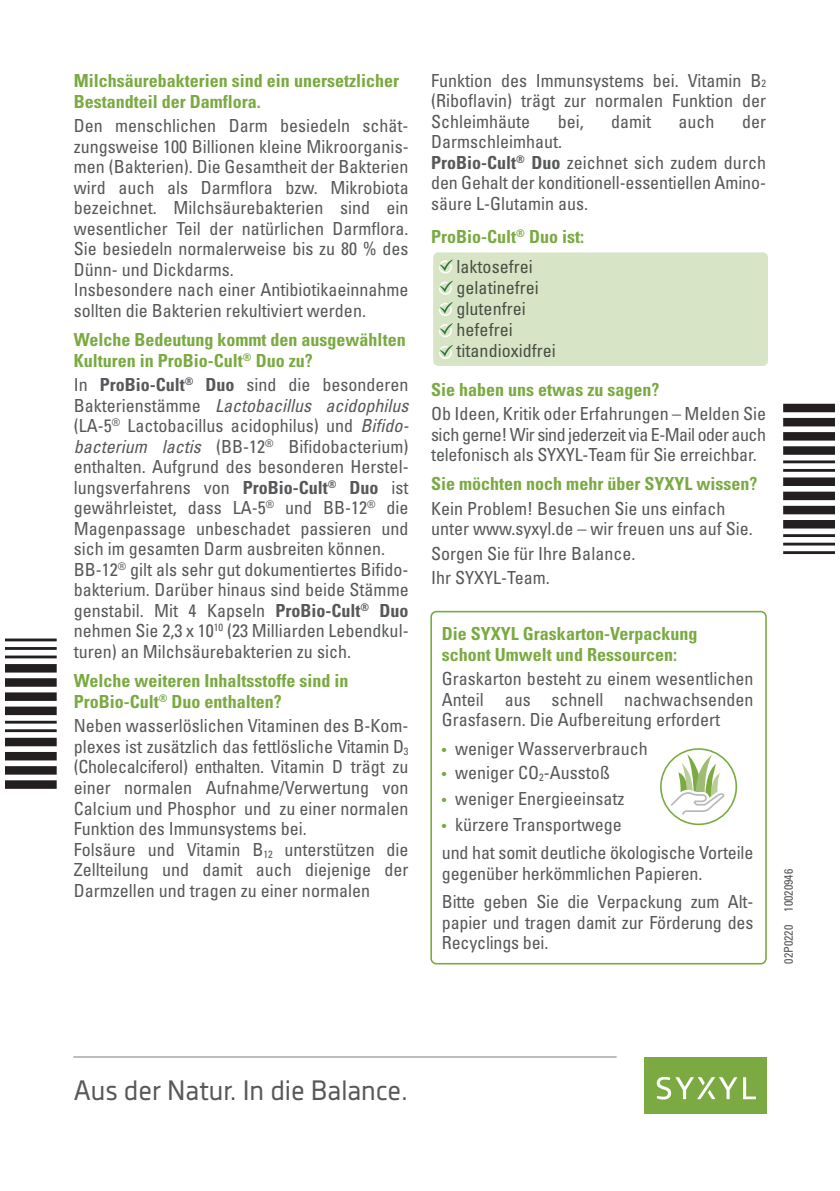
<style>
.page{position:relative;width:840px;height:1191px;background:#fff}
.page>*{position:absolute;margin:0;border:0;box-sizing:border-box;transform-origin:0 0}
.t1{font:28px "Decima Nova Pro";color:#57585a}
.t2{font:condensed 18px/20.6px "Univers";color:#57585a}
.t3{font:700 condensed 18px/21px "Univers";color:#7aaa41}
.t4{font:condensed 12px "Univers";color:#57585a}
.s1{font-weight:700}
.s2{font-style:italic}
.s3{font-size:10.4px}
.s4{font-size:14px;color:#7aaa41}
</style>
<div class="page">
<hr style="left:74px;top:1056px;width:541px;height:1px;background:#a8a9ad">
<div style="left:644px;top:1057px;width:121px;height:56px;background:#7aaa41"></div>
<svg style="left:656px;top:1076px;width:99px;height:23px"></svg>
<div style="left:433px;top:252px;width:334px;height:114px;background:#d7e5c6;border-radius:5px"></div>
<svg style="left:439px;top:260px;width:13px;height:13px"></svg>
<svg style="left:439px;top:281px;width:13px;height:14px"></svg>
<svg style="left:439px;top:302px;width:13px;height:14px"></svg>
<svg style="left:439px;top:323px;width:13px;height:14px"></svg>
<div style="left:430px;top:611px;width:336px;height:353px;border:2px solid #7aaa41;border-radius:5px"></div>
<svg style="left:660px;top:748px;width:76px;height:77px"></svg>
<svg style="left:6px;top:738px;width:51px;height:51px"></svg>
<hr style="left:6px;top:721px;width:51px;height:2px;background:#231f20">
<hr style="left:6px;top:729px;width:51px;height:3px;background:#231f20">
<svg style="left:6px;top:664px;width:51px;height:51px"></svg>
<hr style="left:6px;top:638px;width:51px;height:3px;background:#231f20">
<hr style="left:6px;top:647px;width:51px;height:3px;background:#231f20">
<hr style="left:6px;top:655px;width:51px;height:3px;background:#231f20">
<svg style="left:783px;top:404px;width:50px;height:51px"></svg>
<hr style="left:782px;top:469px;width:51px;height:3px;background:#231f20">
<hr style="left:782px;top:460px;width:51px;height:3px;background:#231f20">
<svg style="left:783px;top:477px;width:50px;height:51px"></svg>
<hr style="left:782px;top:551px;width:51px;height:3px;background:#231f20">
<hr style="left:782px;top:543px;width:51px;height:2px;background:#231f20">
<hr style="left:782px;top:534px;width:51px;height:3px;background:#231f20">
<svg style="left:439px;top:345px;width:13px;height:14px"></svg>
<p class="t3" style="left:74px;top:70px;width:326px">Milchsäurebakterien sind ein unersetzlicher<br>Bestandteil der Damflora.</p>
<p class="t2" style="left:74px;top:115px;width:336px">Den menschlichen Darm besiedeln schät&shy;zungsweise 100 Billionen kleine Mikroorganis&shy;men (Bakterien). Die Gesamtheit der Bakterien wird auch als Darmflora bzw. Mikrobiota bezeichnet. Milchsäurebakterien sind ein wesentlicher Teil der natürlichen Darmflora.<br>Sie besiedeln normalerweise bis zu 80 % des Dünn- und Dickdarms.<br>Insbesondere nach einer Antibiotikaeinnahme sollten die Bakterien rekultiviert werden.</p>
<p class="t3" style="left:74px;top:329px;width:333px">Welche Bedeutung kommt den ausgewählten<br>Kulturen in ProBio-Cult<sup>®</sup> Duo zu?</p>
<p class="t2" style="left:74px;top:374px;width:336px">In <span class="s1">ProBio-Cult</span><sup>®</sup> <span class="s1">Duo</span> sind die besonderen Bakterienstämme <span class="s2">Lactobacillus acidophilus </span>(LA-5<sup>®</sup> Lactobacillus acidophilus) und <span class="s2">Bifido&shy;bacterium lactis</span> (BB-12<sup>®</sup> Bifidobacterium) enthalten. Aufgrund des besonderen Herstel&shy;lungsverfahrens von <span class="s1">ProBio-Cult</span><sup>®</sup> <span class="s1">Duo</span> ist gewährleistet, dass LA-5<sup>®</sup> und BB-12<sup>®</sup> die Magenpassage unbeschadet passieren und sich im gesamten Darm ausbreiten können.<br>BB-12<sup>®</sup> gilt als sehr gut dokumentiertes Bifido&shy;bakterium. Darüber hinaus sind beide Stämme genstabil. Mit 4 Kapseln <span class="s1">ProBio-Cult</span><sup>®</sup> <span class="s1">Duo </span>nehmen Sie 2,3 x 10<sup>10</sup> (23 Milliarden Lebendkul&shy;turen) an Milchsäurebakterien zu sich.</p>
<p class="t3" style="left:74px;top:670px;width:276px">Welche weiteren Inhaltsstoffe sind in<br>ProBio-Cult<sup>®</sup> Duo enthalten?</p>
<p class="t2" style="left:74px;top:715px;width:336px">Neben wasserlöslichen Vitaminen des B-Kom&shy;plexes ist zusätzlich das fettlösliche Vitamin D<sub>3 </sub>(Cholecalciferol) enthalten. Vitamin D trägt zu einer normalen Aufnahme/Verwertung von Calcium und Phosphor und zu einer normalen Funktion des Immunsystems bei.<br>Folsäure und Vitamin B<sub>12</sub> unterstützen die Zellteilung und damit auch diejenige der Darmzellen und tragen zu einer normalen</p>
<p class="t2" style="left:431px;top:70px;width:336px;text-align:justify">Funktion des Immunsystems bei. Vitamin B<span class="s3">2 </span>(Riboflavin) trägt zur normalen Funktion der Schleimhäute</p>
<p class="t2" style="left:557px;top:111px;width:27px">bei,</p>
<p class="t2" style="left:610px;top:111px;width:41px">damit</p>
<p class="t2" style="left:678px;top:111px;width:37px">auch</p>
<p class="t2" style="left:741px;top:111px;width:25px">der</p>
<p class="t2" style="left:431px;top:131px;width:336px">Darmschleimhaut.<br><span class="s1">ProBio-Cult</span><sup>®</sup> <span class="s1">Duo</span> zeichnet sich zudem durch den Gehalt der konditionell-essentiellen Amino&shy;säure L-Glutamin aus.</p>
<p class="t3" style="left:431px;top:226px;width:154px">ProBio-Cult<sup>®</sup> Duo ist:</p>
<p class="t2" style="left:456px;top:255px;width:100px">laktosefrei gelatinefrei glutenfrei hefefrei titandioxidfrei</p>
<p class="t3" style="left:431px;top:379px;width:229px">Sie haben uns etwas zu sagen?</p>
<p class="t2" style="left:431px;top:403px;width:336px;text-align:justify">Ob Ideen, Kritik oder Erfahrungen – Melden Sie sich gerne! Wir sind jederzeit via E-Mail oder auch telefonisch als SYXYL-Team für Sie erreichbar.</p>
<p class="t3" style="left:431px;top:473px;width:327px">Sie möchten noch mehr über SYXYL wissen?</p>
<p class="t2" style="left:431px;top:498px;width:323px">Kein Problem! Besuchen Sie uns einfach unter www.syxyl.de – wir freuen uns auf Sie.</p>
<p class="t2" style="left:431px;top:541px;width:205px;line-height:24.4px">Sorgen Sie für Ihre Balance.<br>Ihr SYXYL-Team.</p>
<p class="t3" style="left:441px;top:623px;width:257px">Die SYXYL Graskarton-Verpackung schont Umwelt und Ressourcen:</p>
<p class="t2" style="left:441px;top:668px;width:313px;text-align:justify">Graskarton besteht zu einem wesentlichen Anteil aus schnell nachwachsenden Grasfasern. Die Aufbereitung erfordert</p>
<p class="t2" style="left:441px;top:738px;width:207px"><span class="s4">•</span> weniger Wasserverbrauch</p>
<p class="t2" style="left:441px;top:762px;width:169px"><span class="s4">•</span> weniger CO<sub>2</sub>-Ausstoß</p>
<p class="t2" style="left:441px;top:788px;width:184px"><span class="s4">•</span> weniger Energieeinsatz</p>
<p class="t2" style="left:441px;top:810px;width:313px;line-height:28.4px"><span class="s4">•</span> kürzere Transportwege<br>und hat somit deutliche ökologische Vorteile</p>
<p class="t2" style="left:441px;top:859px;width:313px;line-height:28.4px">gegenüber herkömmlichen Papieren.<br>Bitte geben Sie die Verpackung zum Alt-</p>
<p class="t2" style="left:441px;top:912px;width:313px">papier und tragen damit zur Förderung des<br>Recyclings bei.</p>
<p class="t4" style="left:780px;top:963px;width:96px;rotate:-90deg">02P0220 10020946</p>
<h1 class="t1" style="left:74px;top:1074px;width:335px">Aus der Natur. In die Balance.</h1>
</div>
